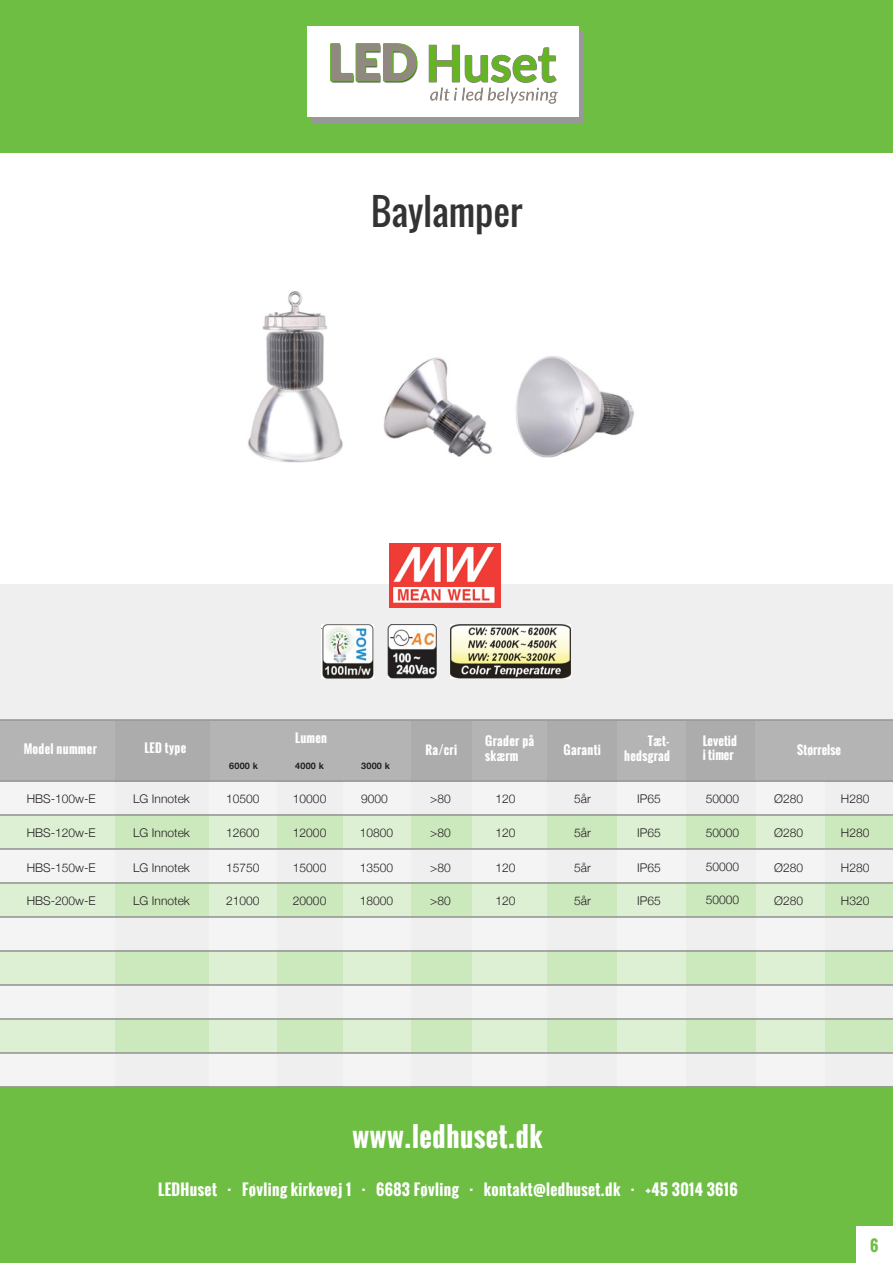
<style>
.page{position:relative;width:893px;height:1263px;background:#fff}
.page>*{position:absolute;margin:0;border:0;box-sizing:border-box;transform-origin:0 0}
.t1{font:36px "Oswald";color:#333}
.t2{font:700 26.85px "Oswald";letter-spacing:.025em;color:#fff}
.t3{font:700 15.15px "Oswald";letter-spacing:.025em;color:#fff}
.t4{font:700 15.15px "Oswald";color:#6fbe44}
.t5{font:300 12px "Helvetica Neue";color:#231f20}
.t6{font:700 12px/15px "Oswald";letter-spacing:.025em;color:#fff}
.t7{font:700 12px/14.4px "Oswald";letter-spacing:.005em;color:#fff}
.t8{font:700 9px "Helvetica Neue";letter-spacing:.025em;color:#231f20}
</style>
<div class="page">
<div style="left:0;top:584px;width:893px;height:135px;background:#efefef"></div>
<div style="left:0;top:1087px;width:893px;height:176px;background:#6fbe44"></div>
<div style="left:0;top:0;width:893px;height:153px;background:#6fbe44"></div>
<div style="left:312px;top:32px;width:272px;height:90px;background:#989898"></div>
<div style="left:308px;top:27px;width:271px;height:90px;background:#fff"></div>
<img style="left:330px;top:44px;width:227px;height:60px">
<img style="left:322px;top:625px;width:51px;height:53px">
<img style="left:387px;top:625px;width:50px;height:53px">
<img style="left:451px;top:625px;width:119px;height:53px">
<div style="left:0;top:720px;width:893px;height:61px;background:#acacac"></div>
<div style="left:0;top:1019px;width:893px;height:34px;background:#cce8bd"></div>
<div style="left:0;top:1053px;width:893px;height:34px;background:#f4f4f4"></div>
<div style="left:0;top:951px;width:893px;height:34px;background:#cce8bd"></div>
<div style="left:0;top:985px;width:893px;height:34px;background:#efefef"></div>
<div style="left:0;top:883px;width:893px;height:34px;background:#cce8bd"></div>
<div style="left:0;top:917px;width:893px;height:34px;background:#efefef"></div>
<div style="left:0;top:815px;width:893px;height:34px;background:#cce8bd"></div>
<div style="left:0;top:849px;width:893px;height:34px;background:#efefef"></div>
<div style="left:0;top:781px;width:893px;height:34px;background:#efefef"></div>
<svg style="left:0;top:781px;width:115px;height:273px;fill:#ddf0d4"></svg>
<svg style="left:209px;top:781px;width:68px;height:273px;fill:#ddf0d4"></svg>
<svg style="left:343px;top:781px;width:68px;height:273px;fill:#ddf0d4"></svg>
<svg style="left:472px;top:781px;width:74px;height:273px;fill:#ddf0d4"></svg>
<svg style="left:756px;top:781px;width:68px;height:273px;fill:#ddf0d4"></svg>
<svg style="left:617px;top:781px;width:69px;height:273px;fill:#ddf0d4"></svg>
<div style="left:0;top:720px;width:115px;height:61px;background:#b4b4b4"></div>
<div style="left:472px;top:720px;width:74px;height:61px;background:#b4b4b4"></div>
<div style="left:617px;top:720px;width:69px;height:61px;background:#b4b4b4"></div>
<div style="left:756px;top:720px;width:137px;height:61px;background:#b4b4b4"></div>
<div style="left:210px;top:720px;width:200px;height:61px;background:#b4b4b4"></div>
<hr style="left:0;top:780px;width:893px;height:1px;background:#989898">
<hr style="left:0;top:719px;width:893px;height:1px;background:#989898">
<hr style="left:0;top:814px;width:893px;height:1px;background:#989898">
<hr style="left:0;top:848px;width:893px;height:1px;background:#989898">
<hr style="left:0;top:882px;width:893px;height:1px;background:#989898">
<hr style="left:0;top:916px;width:893px;height:1px;background:#989898">
<hr style="left:0;top:950px;width:893px;height:1px;background:#989898">
<hr style="left:0;top:984px;width:893px;height:1px;background:#989898">
<hr style="left:0;top:1018px;width:893px;height:1px;background:#989898">
<hr style="left:0;top:1052px;width:893px;height:1px;background:#989898">
<hr style="left:0;top:1086px;width:893px;height:1px;background:#989898">
<div style="left:857px;top:1226px;width:36px;height:37px;background:#fff"></div>
<img style="left:248px;top:291px;width:386px;height:172px">
<img style="left:390px;top:543px;width:110px;height:65px">
<h1 class="t1" style="left:371px;top:184px;width:152px">Baylamper</h1>
<p class="t6" style="left:24px;top:742px;width:75px">Model nummer</p>
<p class="t6" style="left:144px;top:741px;width:43px">LED type</p>
<p class="t5" style="left:27px;top:789px;width:70px">HBS-100w-E</p>
<p class="t5" style="left:27px;top:823px;width:70px">HBS-120w-E</p>
<p class="t5" style="left:27px;top:858px;width:70px">HBS-150w-E</p>
<p class="t5" style="left:27px;top:891px;width:70px">HBS-200w-E</p>
<p class="t5" style="left:133px;top:789px;width:58px">LG Innotek</p>
<p class="t5" style="left:133px;top:823px;width:58px">LG Innotek</p>
<p class="t5" style="left:133px;top:858px;width:58px">LG Innotek</p>
<p class="t5" style="left:133px;top:891px;width:58px">LG Innotek</p>
<p class="t6" style="left:295px;top:730px;width:33px">Lumen</p>
<p class="t6" style="left:485px;top:733px;width:51px">Grader på skærm</p>
<p class="t6" style="left:648px;top:733px;width:23px">Tæt-</p>
<p class="t7" style="left:703px;top:734px;width:36px">Levetid i timer</p>
<p class="t6" style="left:425px;top:742px;width:33px">Ra/cri</p>
<p class="t5" style="left:430px;top:789px;width:22px">&gt;80</p>
<p class="t5" style="left:430px;top:823px;width:22px">&gt;80</p>
<p class="t5" style="left:430px;top:858px;width:22px">&gt;80</p>
<p class="t5" style="left:430px;top:891px;width:22px">&gt;80</p>
<p class="t6" style="left:563px;top:742px;width:39px">Garanti</p>
<p class="t7" style="left:797px;top:743px;width:45px">Størrelse</p>
<p class="t6" style="left:624px;top:748px;width:47px">hedsgrad</p>
<p class="t5" style="left:637px;top:789px;width:25px">IP65</p>
<p class="t5" style="left:637px;top:823px;width:25px">IP65</p>
<p class="t5" style="left:637px;top:858px;width:25px">IP65</p>
<p class="t5" style="left:637px;top:891px;width:25px">IP65</p>
<p class="t8" style="left:229px;top:759px;width:30px">6000 k</p>
<p class="t8" style="left:295px;top:759px;width:30px">4000 k</p>
<p class="t8" style="left:361px;top:759px;width:30px">3000 k</p>
<p class="t5" style="left:574px;top:789px;width:18px">5år</p>
<p class="t5" style="left:574px;top:823px;width:18px">5år</p>
<p class="t5" style="left:574px;top:858px;width:18px">5år</p>
<p class="t5" style="left:574px;top:891px;width:18px">5år</p>
<p class="t5" style="left:706px;top:789px;width:35px">50000</p>
<p class="t5" style="left:774px;top:789px;width:30px">Ø280</p>
<p class="t5" style="left:706px;top:823px;width:35px">50000</p>
<p class="t5" style="left:706px;top:857px;width:35px">50000</p>
<p class="t5" style="left:706px;top:890px;width:35px">50000</p>
<p class="t5" style="left:841px;top:789px;width:30px">H280</p>
<p class="t5" style="left:841px;top:823px;width:30px">H280</p>
<p class="t5" style="left:841px;top:858px;width:30px">H280</p>
<p class="t5" style="left:841px;top:891px;width:30px">H320</p>
<p class="t5" style="left:226px;top:789px;width:35px">10500</p>
<p class="t5" style="left:226px;top:823px;width:35px">12600</p>
<p class="t5" style="left:226px;top:858px;width:35px">15750</p>
<p class="t5" style="left:226px;top:891px;width:35px">21000</p>
<p class="t5" style="left:293px;top:789px;width:35px">10000</p>
<p class="t5" style="left:293px;top:823px;width:35px">12000</p>
<p class="t5" style="left:293px;top:858px;width:35px">15000</p>
<p class="t5" style="left:293px;top:891px;width:35px">20000</p>
<p class="t5" style="left:361px;top:789px;width:28px">9000</p>
<p class="t5" style="left:360px;top:823px;width:35px">10800</p>
<p class="t5" style="left:360px;top:858px;width:35px">13500</p>
<p class="t5" style="left:360px;top:891px;width:35px">18000</p>
<p class="t5" style="left:495px;top:789px;width:22px">120</p>
<p class="t5" style="left:495px;top:823px;width:22px">120</p>
<p class="t5" style="left:495px;top:858px;width:22px">120</p>
<p class="t5" style="left:495px;top:891px;width:22px">120</p>
<p class="t5" style="left:774px;top:823px;width:30px">Ø280</p>
<p class="t5" style="left:774px;top:858px;width:30px">Ø280</p>
<p class="t5" style="left:774px;top:891px;width:30px">Ø280</p>
<h2 class="t2" style="left:353px;top:1116px;width:191px">www.ledhuset.dk</h2>
<p class="t3" style="left:158px;top:1178px;width:581px">LEDHuset · Føvling kirkevej 1 · 6683 Føvling · kontakt@ledhuset.dk · +45 3014 3616</p>
<p class="t4" style="left:870px;top:1234px;width:10px">6</p>
</div>
